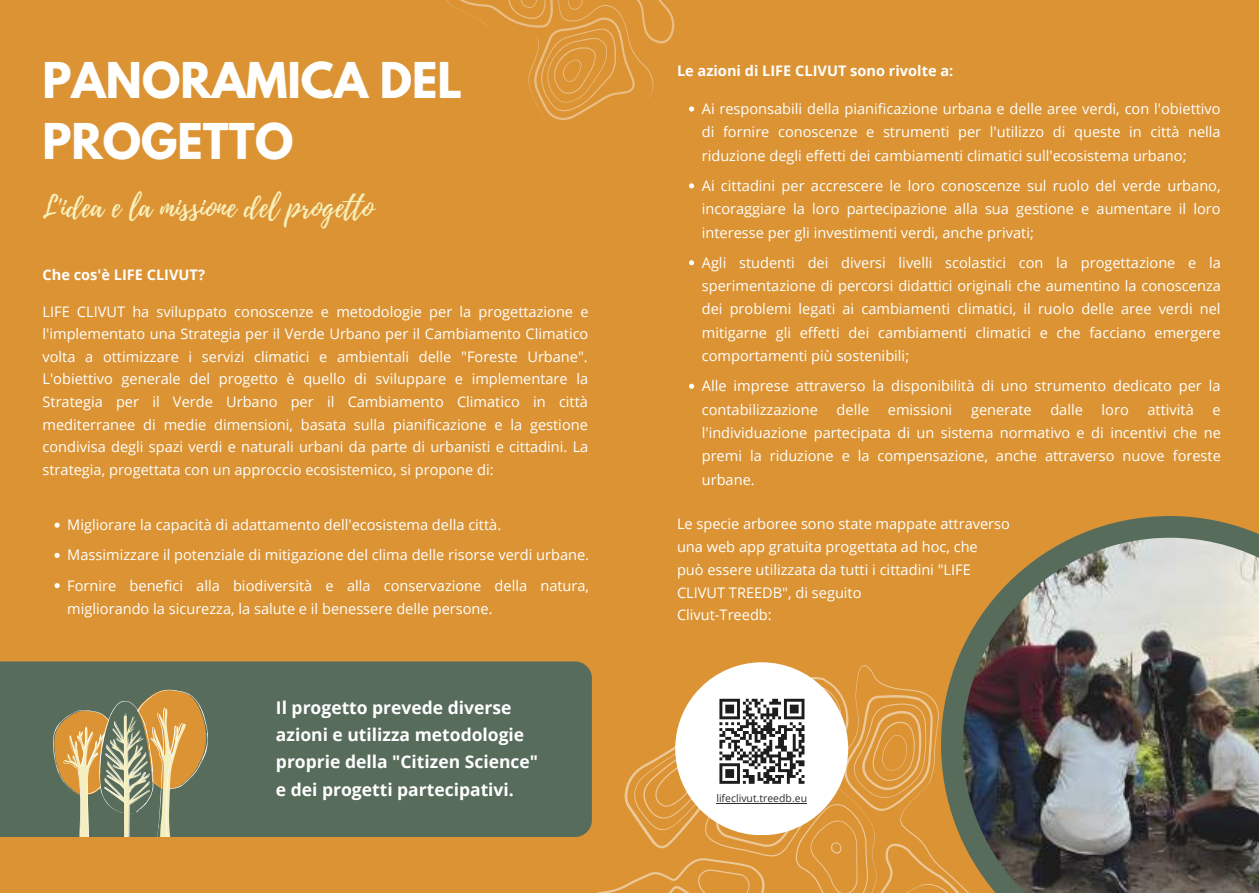
<style>
.page{position:relative;width:1259px;height:893px;background:#fff}
.page>*{position:absolute;margin:0;border:0;box-sizing:border-box;transform-origin:0 0}
.t1{font:700 43.65px/61.2px "League Spartan";color:#fff}
.t2{font:29.1px "Playlist Script";color:#f9f0bc}
.t3{font:700 17.55px/27.3px "Open Sans";color:#fff}
.t4{font:14.55px/23.2px "Open Sans";color:#fff;text-align:justify}
.t5{font:700 14.55px "Open Sans";color:#fff}
.t6{font:10.5px "Open Sans";color:#2f2d2d}
</style>
<div class="page">
<div style="left:0;top:0;width:629px;height:893px;background:#db9333"></div>
<svg style="left:597px;top:780px;width:32px;height:113px"></svg>
<div style="left:0;top:661px;width:592px;height:176px;background:#586c5c"></div>
<svg style="left:53px;top:690px;width:155px;height:147px"></svg>
<svg style="left:446px;top:0;width:183px;height:127px"></svg>
<svg style="left:55px;top:523px;width:5px;height:5px"></svg>
<svg style="left:55px;top:553px;width:5px;height:5px"></svg>
<svg style="left:55px;top:583px;width:5px;height:5px"></svg>
<div style="left:629px;top:0;width:630px;height:893px;background:#db9333"></div>
<svg style="left:629px;top:664px;width:312px;height:229px"></svg>
<svg style="left:941px;top:516px;width:318px;height:377px"></svg>
<img style="left:962px;top:538px;width:297px;height:355px">
<svg style="left:629px;top:0;width:66px;height:112px"></svg>
<svg style="left:689px;top:183px;width:5px;height:5px"></svg>
<svg style="left:689px;top:260px;width:5px;height:5px"></svg>
<svg style="left:689px;top:384px;width:5px;height:5px"></svg>
<div style="left:675px;top:662px;width:173px;height:173px;background:#fff;border-radius:86px"></div>
<hr style="left:716px;top:803px;width:91px;height:1px;background:#2f2d2d">
<svg style="left:719px;top:698px;width:86px;height:86px"></svg>
<h1 class="t1" style="left:43px;top:49px;width:421px">PANORAMICA DEL<br>PROGETTO</h1>
<h2 class="t2" style="left:43px;top:186px;width:333px">L'idea e la missione del progetto</h2>
<p class="t5" style="left:43px;top:265px;width:164px">Che cos'è LIFE CLIVUT?</p>
<p class="t4" style="left:43px;top:300px;width:547px;line-height:22.6px">LIFE CLIVUT ha sviluppato conoscenze e metodologie per la progettazione e l'implementato una Strategia per il Verde Urbano per il Cambiamento Climatico volta a ottimizzare i servizi climatici e ambientali delle "Foreste Urbane".<br>L'obiettivo generale del progetto è quello di sviluppare e implementare la Strategia per il Verde Urbano per il Cambiamento Climatico in città mediterranee di medie dimensioni, basata sulla pianificazione e la gestione condivisa degli spazi verdi e naturali urbani da parte di urbanisti e cittadini. La strategia, progettata con un approccio ecosistemico, si propone di:</p>
<p class="t4" style="left:67px;top:509px;width:523px;line-height:30.3px;text-align:left">Migliorare la capacità di adattamento dell'ecosistema della città.<br>Massimizzare il potenziale di mitigazione del clima delle risorse verdi urbane.<br>Fornire benefici alla biodiversità e alla conservazione della natura,</p>
<p class="t4" style="left:67px;top:597px;width:427px">migliorando la sicurezza, la salute e il benessere delle persone.</p>
<p class="t3" style="left:276px;top:693px;width:264px">Il progetto prevede diverse azioni e utilizza metodologie proprie della "Citizen Science" e dei progetti partecipativi.</p>
<p class="t5" style="left:677px;top:61px;width:278px">Le azioni di LIFE CLIVUT sono rivolte a:</p>
<p class="t4" style="left:702px;top:97px;width:520px">Ai responsabili della pianificazione urbana e delle aree verdi, con l'obiettivo di fornire conoscenze e strumenti per l'utilizzo di queste in città nella riduzione degli effetti dei cambiamenti climatici sull'ecosistema urbano;</p>
<p class="t4" style="left:702px;top:174px;width:520px">Ai cittadini per accrescere le loro conoscenze sul ruolo del verde urbano, incoraggiare la loro partecipazione alla sua gestione e aumentare il loro interesse per gli investimenti verdi, anche privati;</p>
<p class="t4" style="left:702px;top:251px;width:520px">Agli studenti dei diversi livelli scolastici con la progettazione e la sperimentazione di percorsi didattici originali che aumentino la conoscenza dei problemi legati ai cambiamenti climatici, il ruolo delle aree verdi nel mitigarne gli effetti dei cambiamenti climatici e che facciano emergere comportamenti più sostenibili;</p>
<p class="t4" style="left:702px;top:374px;width:520px">Alle imprese attraverso la disponibilità di uno strumento dedicato per la contabilizzazione</p>
<p class="t4" style="left:836px;top:397px;width:34px">delle</p>
<p class="t4" style="left:888px;top:397px;width:66px">emissioni</p>
<p class="t4" style="left:971px;top:397px;width:62px">generate</p>
<p class="t4" style="left:1050px;top:397px;width:34px">dalle</p>
<p class="t4" style="left:1101px;top:397px;width:29px">loro</p>
<p class="t4" style="left:1147px;top:397px;width:48px">attività</p>
<p class="t4" style="left:702px;top:397px;width:520px;text-indent:511px">e l'individuazione partecipata di un sistema normativo e di incentivi che ne premi la riduzione e la compensazione, anche attraverso nuove foreste urbane.</p>
<p class="t4" style="left:677px;top:511px;width:334px;text-align:left">Le specie arboree sono state mappate attraverso una web app gratuita progettata ad hoc, che<br>può essere utilizzata da tutti i cittadini "LIFE CLIVUT TREEDB", di seguito<br>Clivut-Treedb:</p>
<p class="t6" style="left:716px;top:791px;width:92px">lifeclivut.treedb.eu</p>
</div>
